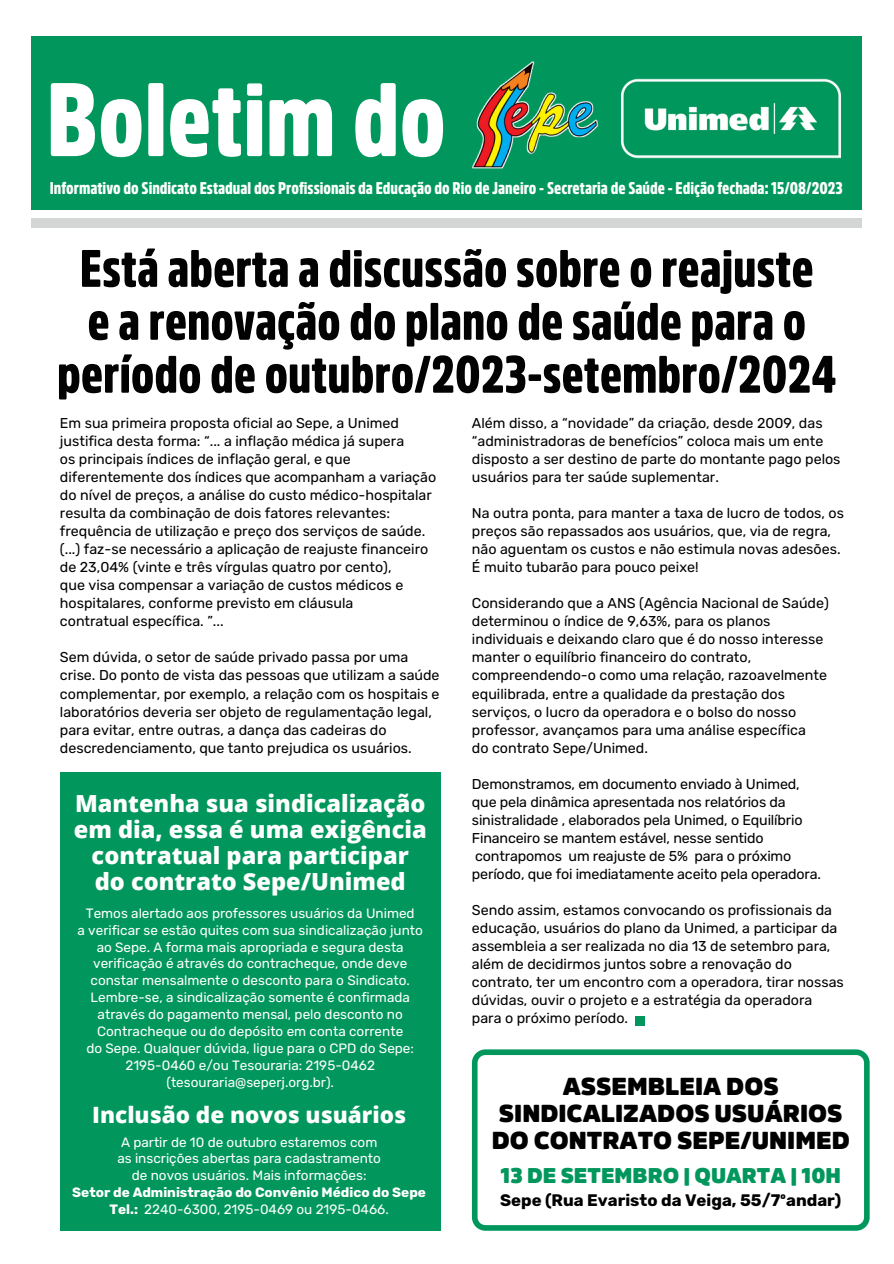
<style>
.page{position:relative;width:894px;height:1264px;background:#fff}
.page>*{position:absolute;margin:0;border:0;box-sizing:border-box;transform-origin:0 0}
.t1{font:900 103.05px "Amsi Pro AKS Condensed";color:#fff}
.t2{font:900 52.05px/52.9px "Amsi Pro AKS Condensed";color:#020202;text-align:center}
.t3{font:900 24.3px "Amsi Pro AKS Normal";color:#000}
.t4{font:800 23.55px/26px "Open Sans";color:#fff;text-align:center}
.t5{font:800 22.5px "Open Sans";color:#fff}
.t6{font:900 21.15px "Amsi Pro AKS Normal";color:#01975c}
.t7{font:900 16.8px "Amsi Pro AKS Condensed";color:#fff}
.t8{font:700 16.65px "Rubik";color:#000}
.t9{font:14.25px/18px "Rubik";color:#000}
.t10{font:13.5px/17px "Rubik";color:#fff}
.t11{font:700 13.5px "Rubik";color:#fff}
.s1{font-weight:700}
</style>
<div class="page">
<div style="left:32px;top:37px;width:829px;height:173px;background:#01975c"></div>
<img style="left:624px;top:36px;width:238px;height:168px">
<div style="left:32px;top:218px;width:829px;height:10px;background:#d4d6d5"></div>
<img style="left:445px;top:36px;width:179px;height:133px">
<div style="left:60px;top:772px;width:380px;height:458px;background:#01975c"></div>
<div style="left:634px;top:1016px;width:9px;height:9px;background:#01975c"></div>
<svg style="left:472px;top:1049px;width:397px;height:181px"></svg>
<p class="t1" style="left:46px;top:40px;width:401px">Boletim do</p>
<p class="t7" style="left:50px;top:175px;width:794px">Informativo do Sindicato Estadual dos Profissionais da Educação do Rio de Janeiro - Secretaria de Saúde - Edição fechada: 15/08/2023</p>
<p class="t2" style="left:80px;top:240px;width:735px">Está aberta a discussão sobre o reajuste</p>
<p class="t2" style="left:57px;top:293px;width:780px">e a renovação do plano de saúde para o período de outubro/2023-setembro/2024</p>
<p class="t9" style="left:60px;top:414px;width:345px">Em sua primeira proposta oficial ao Sepe, a Unimed justifica desta forma: “... a inflação médica já supera</p>
<p class="t9" style="left:60px;top:450px;width:377px">os principais índices de inflação geral, e que diferentemente dos índices que acompanham a variação do nível de preços, a análise do custo médico-hospitalar resulta da combinação de dois fatores relevantes: frequência de utilização e preço dos serviços de saúde. (...) faz-se necessário a aplicação de reajuste financeiro de 23,04% (vinte e três vírgulas quatro por cento),</p>
<p class="t9" style="left:60px;top:576px;width:345px">que visa compensar a variação de custos médicos e hospitalares, conforme previsto em cláusula</p>
<p class="t9" style="left:60px;top:612px;width:165px">contratual específica. ”...</p>
<p class="t9" style="left:60px;top:648px;width:381px">Sem dúvida, o setor de saúde privado passa por uma crise. Do ponto de vista das pessoas que utilizam a saúde complementar, por exemplo, a relação com os hospitais e laboratórios deveria ser objeto de regulamentação legal, para evitar, entre outras, a dança das cadeiras do descredenciamento, que tanto prejudica os usuários.</p>
<p class="t4" style="left:75px;top:790px;width:352px">Mantenha sua sindicalização</p>
<p class="t4" style="left:74px;top:816px;width:354px">em dia, essa é uma exigência contratual para participar</p>
<p class="t4" style="left:95px;top:868px;width:312px">do contrato Sepe/Unimed</p>
<p class="t10" style="left:86px;top:904px;width:330px">Temos alertado aos professores usuários da Unimed</p>
<p class="t10" style="left:77px;top:921px;width:347px">a verificar se estão quites com sua sindicalização junto</p>
<p class="t10" style="left:97px;top:938px;width:308px">ao Sepe. A forma mais apropriada e segura desta</p>
<p class="t10" style="left:93px;top:955px;width:315px">verificação é através do contracheque, onde deve</p>
<p class="t10" style="left:90px;top:972px;width:321px">constar mensalmente o desconto para o Sindicato.</p>
<p class="t10" style="left:90px;top:989px;width:321px">Lembre-se, a sindicalização somente é confirmada</p>
<p class="t10" style="left:97px;top:1006px;width:307px">através do pagamento mensal, pelo desconto no<br>Contracheque ou do depósito em conta corrente</p>
<p class="t10" style="left:86px;top:1039px;width:329px">do Sepe. Qualquer dúvida, ligue para o CPD do Sepe:</p>
<p class="t10" style="left:125px;top:1056px;width:251px;text-align:center">2195-0460 e/ou Tesouraria: 2195-0462 (tesouraria@seperj.org.br).</p>
<p class="t5" style="left:92px;top:1098px;width:315px">Inclusão de novos usuários</p>
<p class="t10" style="left:121px;top:1133px;width:258px">A partir de 10 de outubro estaremos com</p>
<p class="t10" style="left:117px;top:1150px;width:265px">as inscrições abertas para cadastramento</p>
<p class="t10" style="left:132px;top:1167px;width:236px">de novos usuários. Mais informações:</p>
<p class="t11" style="left:72px;top:1184px;width:355px">Setor de Administração do Convênio Médico do Sepe</p>
<p class="t10" style="left:109px;top:1200px;width:280px"><span class="s1">Tel.:</span> 2240-6300, 2195-0469 ou 2195-0466.</p>
<p class="t9" style="left:472px;top:414px;width:370px">Além disso, a “novidade” da criação, desde 2009, das “administradoras de benefícios” coloca mais um ente disposto a ser destino de parte do montante pago pelos usuários para ter saúde suplementar.</p>
<p class="t9" style="left:472px;top:504px;width:373px">Na outra ponta, para manter a taxa de lucro de todos, os preços são repassados aos usuários, que, via de regra, não aguentam os custos e não estimula novas adesões.<br>É muito tubarão para pouco peixe!</p>
<p class="t9" style="left:472px;top:594px;width:358px">Considerando que a ANS (Agência Nacional de Saúde) determinou o índice de 9,63%, para os planos individuais e deixando claro que é do nosso interesse manter o equilíbrio financeiro do contrato,</p>
<p class="t9" style="left:472px;top:666px;width:356px">compreendendo-o como uma relação, razoavelmente equilibrada, entre a qualidade da prestação dos serviços, o lucro da operadora e o bolso do nosso professor, avançamos para uma análise específica</p>
<p class="t9" style="left:472px;top:738px;width:177px">do contrato Sepe/Unimed.</p>
<p class="t9" style="left:472px;top:774px;width:329px">Demonstramos, em documento enviado à Unimed,</p>
<p class="t9" style="left:472px;top:792px;width:351px">que pela dinâmica apresentada nos relatórios da sinistralidade , elaborados pela Unimed, o Equilíbrio Financeiro se mantem estável, nesse sentido contrapomos um reajuste de 5% para o próximo período, que foi imediatamente aceito pela operadora.</p>
<p class="t9" style="left:472px;top:900px;width:373px">Sendo assim, estamos convocando os profissionais da educação, usuários do plano da Unimed, a participar da assembleia a ser realizada no dia 13 de setembro para, além de decidirmos juntos sobre a renovação do contrato, ter um encontro com a operadora, tirar nossas dúvidas, ouvir o projeto e a estratégia da operadora para o próximo período.</p>
<p class="t3" style="left:562px;top:1065px;width:217px">ASSEMBLEIA DOS</p>
<p class="t3" style="left:498px;top:1092px;width:345px">SINDICALIZADOS USUÁRIOS</p>
<p class="t3" style="left:491px;top:1119px;width:359px">DO CONTRATO SEPE/UNIMED</p>
<p class="t6" style="left:500px;top:1157px;width:342px">13 DE SETEMBRO | QUARTA | 10H</p>
<p class="t8" style="left:500px;top:1190px;width:342px">Sepe (Rua Evaristo da Veiga, 55/7ºandar)</p>
</div>
